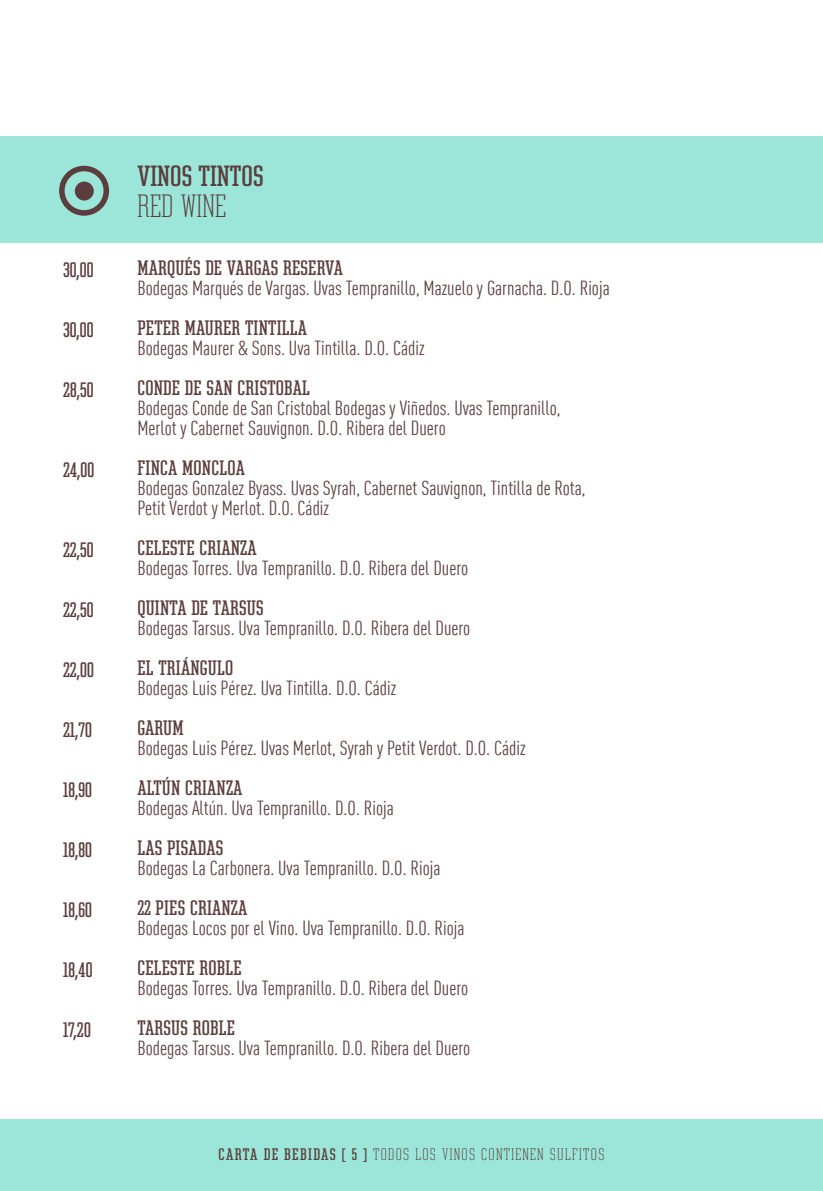
<style>
.page{position:relative;width:823px;height:1191px;background:#fff}
.page>*{position:absolute;margin:0;border:0;box-sizing:border-box;transform-origin:0 0}
.t1{font:100 30.8px "Constructa";letter-spacing:.01em;color:#5b3d3d}
.t2{font:28px "Constructa";color:#5b3d3d}
.t3{font:condensed 20px/20px "DIN Offc";color:#5b3d3d}
.t4{font:20px "Constructa";letter-spacing:.01em;color:#5b3d3d}
.t5{font:100 16px "Constructa";letter-spacing:.08em;color:#5b3d3d}
.s1{font-weight:400}
</style>
<div class="page">
<div style="left:0;top:136px;width:822px;height:106px;background:#9be6d9"></div>
<svg style="left:59px;top:166px;width:50px;height:50px"></svg>
<div style="left:75px;top:182px;width:19px;height:18px;background:#5b3d3d;border-radius:50%"></div>
<div style="left:0;top:1120px;width:822px;height:71px;background:#9be6d9"></div>
<p class="t4" style="left:63px;top:258px;width:32px">30,00</p>
<p class="t4" style="left:63px;top:318px;width:32px">30,00</p>
<p class="t4" style="left:63px;top:378px;width:32px">28,50</p>
<p class="t4" style="left:63px;top:458px;width:33px">24,00</p>
<p class="t4" style="left:63px;top:538px;width:32px">22,50</p>
<p class="t4" style="left:63px;top:598px;width:32px">22,50</p>
<p class="t4" style="left:63px;top:658px;width:32px">22,00</p>
<p class="t4" style="left:63px;top:718px;width:30px">21,70</p>
<p class="t4" style="left:63px;top:778px;width:30px">18,90</p>
<p class="t4" style="left:63px;top:838px;width:30px">18,80</p>
<p class="t4" style="left:63px;top:898px;width:30px">18,60</p>
<p class="t4" style="left:63px;top:958px;width:31px">18,40</p>
<p class="t4" style="left:63px;top:1018px;width:29px">17,20</p>
<h2 class="t2" style="left:137px;top:160px;width:127px">VINOS TINTOS</h2>
<h1 class="t1" style="left:137px;top:189px;width:90px">RED WINE</h1>
<p class="t4" style="left:137px;top:256px;width:207px">MARQUÉS DE VARGAS RESERVA</p>
<p class="t3" style="left:137px;top:278px;width:473px">Bodegas Marqués de Vargas. Uvas Tempranillo, Mazuelo y Garnacha. D.O. Rioja</p>
<p class="t4" style="left:137px;top:316px;width:171px">PETER MAURER TINTILLA</p>
<p class="t3" style="left:137px;top:338px;width:288px">Bodegas Maurer &amp; Sons. Uva Tintilla. D.O. Cádiz</p>
<p class="t4" style="left:137px;top:376px;width:174px">CONDE DE SAN CRISTOBAL</p>
<p class="t3" style="left:137px;top:398px;width:424px">Bodegas Conde de San Cristobal Bodegas y Viñedos. Uvas Tempranillo,<br>Merlot y Cabernet Sauvignon. D.O. Ribera del Duero</p>
<p class="t4" style="left:137px;top:456px;width:109px">FINCA MONCLOA</p>
<p class="t3" style="left:137px;top:478px;width:449px">Bodegas Gonzalez Byass. Uvas Syrah, Cabernet Sauvignon, Tintilla de Rota,<br>Petit Verdot y Merlot. D.O. Cádiz</p>
<p class="t4" style="left:137px;top:536px;width:121px">CELESTE CRIANZA</p>
<p class="t3" style="left:137px;top:558px;width:332px">Bodegas Torres. Uva Tempranillo. D.O. Ribera del Duero</p>
<p class="t4" style="left:137px;top:596px;width:128px">QUINTA DE TARSUS</p>
<p class="t3" style="left:137px;top:618px;width:334px">Bodegas Tarsus. Uva Tempranillo. D.O. Ribera del Duero</p>
<p class="t4" style="left:137px;top:656px;width:97px">EL TRIÁNGULO</p>
<p class="t3" style="left:137px;top:678px;width:260px">Bodegas Luis Pérez. Uva Tintilla. D.O. Cádiz</p>
<p class="t4" style="left:137px;top:716px;width:48px">GARUM</p>
<p class="t3" style="left:137px;top:738px;width:389px">Bodegas Luis Pérez. Uvas Merlot, Syrah y Petit Verdot. D.O. Cádiz</p>
<p class="t4" style="left:137px;top:776px;width:106px">ALTÚN CRIANZA</p>
<p class="t3" style="left:137px;top:798px;width:258px">Bodegas Altún. Uva Tempranillo. D.O. Rioja</p>
<p class="t4" style="left:137px;top:836px;width:87px">LAS PISADAS</p>
<p class="t3" style="left:137px;top:858px;width:304px">Bodegas La Carbonera. Uva Tempranillo. D.O. Rioja</p>
<p class="t4" style="left:137px;top:896px;width:111px">22 PIES CRIANZA</p>
<p class="t3" style="left:137px;top:918px;width:328px">Bodegas Locos por el Vino. Uva Tempranillo. D.O. Rioja</p>
<p class="t4" style="left:137px;top:956px;width:106px">CELESTE ROBLE</p>
<p class="t3" style="left:137px;top:978px;width:332px">Bodegas Torres. Uva Tempranillo. D.O. Ribera del Duero</p>
<p class="t4" style="left:137px;top:1016px;width:99px">TARSUS ROBLE</p>
<p class="t3" style="left:137px;top:1038px;width:334px">Bodegas Tarsus. Uva Tempranillo. D.O. Ribera del Duero</p>
<p class="t5" style="left:218px;top:1145px;width:387px"><span class="s1">CARTA DE BEBIDAS [ 5 ]</span> TODOS LOS VINOS CONTIENEN SULFITOS</p>
</div>
